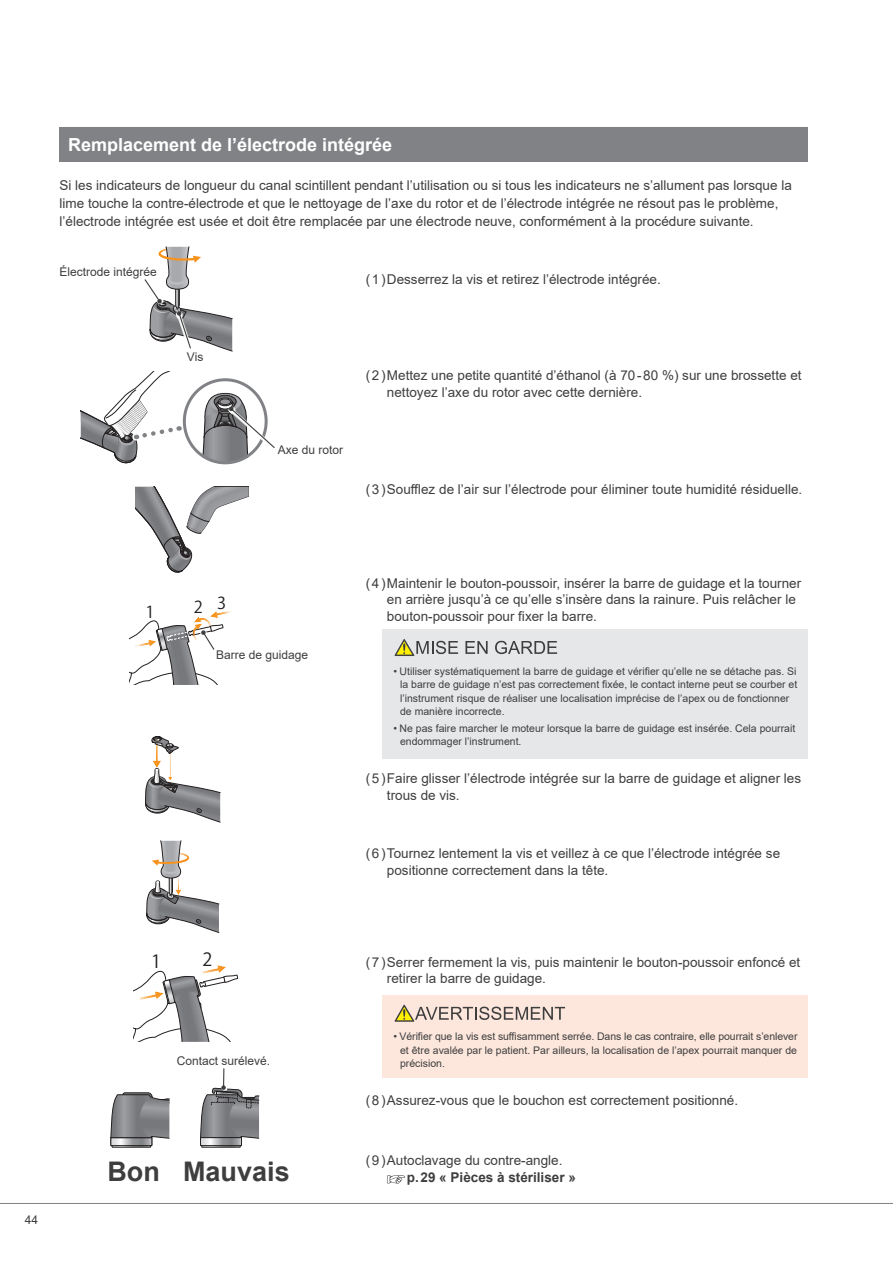
<style>
.page{position:relative;width:893px;height:1263px;background:#fff}
.page>*{position:absolute;margin:0;border:0;box-sizing:border-box;transform-origin:0 0}
.t1{font:700 27px "Arial";color:#3e3e3f}
.t2{font:700 18px "Arial";color:#fff}
.t3{font:18px "Koz Go Pr 6 N";color:#231f20}
.t4{font:16.35px "Koz Go Pr 6 N";color:#231f20}
.t5{font:13.5px/16.5px "Arial";color:#3e3e3f}
.t6{font:700 13.5px "Arial";color:#3e3e3f}
.t7{font:12px "Arial";color:#3e3e3f}
.t8{font:10.5px/13.5px "Arial";color:#3e3e3f}
</style>
<div class="page">
<hr style="left:0;top:1203px;width:893px;height:1px;background:#808285">
<svg style="left:135px;top:487px;width:114px;height:86px"></svg>
<svg style="left:145px;top:736px;width:76px;height:86px"></svg>
<svg style="left:146px;top:840px;width:73px;height:93px"></svg>
<svg style="left:110px;top:1092px;width:60px;height:56px;background:#909194"></svg>
<svg style="left:134px;top:965px;width:105px;height:77px"></svg>
<svg style="left:144px;top:246px;width:89px;height:105px"></svg>
<svg style="left:387px;top:1175px;width:18px;height:8px"></svg>
<div style="left:60px;top:127px;width:748px;height:35px;background:#808285"></div>
<div style="left:383px;top:629px;width:425px;height:130px;background:#e6e7e9"></div>
<svg style="left:395px;top:639px;width:63px;height:17px"></svg>
<svg style="left:465px;top:641px;width:23px;height:13px"></svg>
<svg style="left:495px;top:641px;width:62px;height:13px"></svg>
<div style="left:383px;top:995px;width:425px;height:83px;background:#fde7dc"></div>
<svg style="left:395px;top:1005px;width:170px;height:17px"></svg>
<svg style="left:130px;top:611px;width:101px;height:74px"></svg>
<svg style="left:200px;top:1069px;width:60px;height:79px"></svg>
<svg style="left:81px;top:371px;width:194px;height:93px"></svg>
<h2 class="t2" style="left:68px;top:132px;width:326px">Remplacement de l’électrode intégrée</h2>
<p class="t5" style="left:60px;top:176px;width:734px;line-height:18px">Si les indicateurs de longueur du canal scintillent pendant l’utilisation ou si tous les indicateurs ne s’allument pas lorsque la lime touche la contre-électrode et que le nettoyage de l’axe du rotor et de l’électrode intégrée ne résout pas le problème, l’électrode intégrée est usée et doit être remplacée par une électrode neuve, conformément à la procédure suivante.</p>
<p class="t7" style="left:60px;top:264px;width:99px">Électrode intégrée</p>
<p class="t7" style="left:187px;top:348px;width:18px">Vis</p>
<p class="t5" style="left:366px;top:271px;width:297px">(1)Desserrez la vis et retirez l’électrode intégrée.</p>
<p class="t7" style="left:278px;top:441px;width:67px">Axe du rotor</p>
<p class="t5" style="left:387px;top:367px;width:416px;text-indent:-21px">(2)Mettez une petite quantité d’éthanol (à 70-80 %) sur une brossette et nettoyez l’axe du rotor avec cette dernière.</p>
<p class="t5" style="left:366px;top:480px;width:438px">(3)Soufflez de l’air sur l’électrode pour éliminer toute humidité résiduelle.</p>
<p class="t7" style="left:25px;top:1212px;width:15px">44</p>
<p class="t4" style="left:145px;top:603px;width:11px">1</p>
<p class="t4" style="left:194px;top:596px;width:34px">2 3</p>
<p class="t7" style="left:216px;top:647px;width:94px">Barre de guidage</p>
<h2 class="t3" style="left:151px;top:951px;width:11px">1</h2>
<h2 class="t3" style="left:202px;top:949px;width:11px">2</h2>
<p class="t7" style="left:177px;top:1052px;width:95px">Contact surélevé.</p>
<h1 class="t1" style="left:107px;top:1152px;width:184px">Bon Mauvais</h1>
<p class="t5" style="left:387px;top:575px;width:416px;text-indent:-21px">(4)Maintenir le bouton-poussoir, insérer la barre de guidage et la tourner en arrière jusqu’à ce qu’elle s’insère dans la rainure. Puis relâcher le bouton-poussoir pour fixer la barre.</p>
<p class="t8" style="left:400px;top:664px;width:399px;text-indent:-7px">• Utiliser systématiquement la barre de guidage et vérifier qu’elle ne se détache pas. Si la barre de guidage n’est pas correctement fixée, le contact interne peut se courber et l’instrument risque de réaliser une localisation imprécise de l’apex ou de fonctionner de manière incorrecte.</p>
<p class="t8" style="left:400px;top:721px;width:397px;text-indent:-7px">• Ne pas faire marcher le moteur lorsque la barre de guidage est insérée. Cela pourrait endommager l’instrument.</p>
<p class="t5" style="left:387px;top:770px;width:416px;text-indent:-21px">(5)Faire glisser l’électrode intégrée sur la barre de guidage et aligner les trous de vis.</p>
<p class="t5" style="left:387px;top:845px;width:395px;text-indent:-21px">(6)Tournez lentement la vis et veillez à ce que l’électrode intégrée se positionne correctement dans la tête.</p>
<p class="t5" style="left:387px;top:954px;width:415px;text-indent:-21px">(7)Serrer fermement la vis, puis maintenir le bouton-poussoir enfoncé et retirer la barre de guidage.</p>
<p class="t8" style="left:400px;top:1030px;width:399px;text-align:justify;text-indent:-7px">• Vérifier que la vis est suffisamment serrée. Dans le cas contraire, elle pourrait s’enlever et être avalée par le patient. Par ailleurs, la localisation de l’apex pourrait manquer de précision.</p>
<p class="t5" style="left:366px;top:1091px;width:374px">(8)Assurez-vous que le bouchon est correctement positionné.</p>
<p class="t5" style="left:366px;top:1152px;width:198px">(9)Autoclavage du contre-angle.</p>
<p class="t6" style="left:407px;top:1167px;width:171px">p.29 « Pièces à stériliser »</p>
</div>
